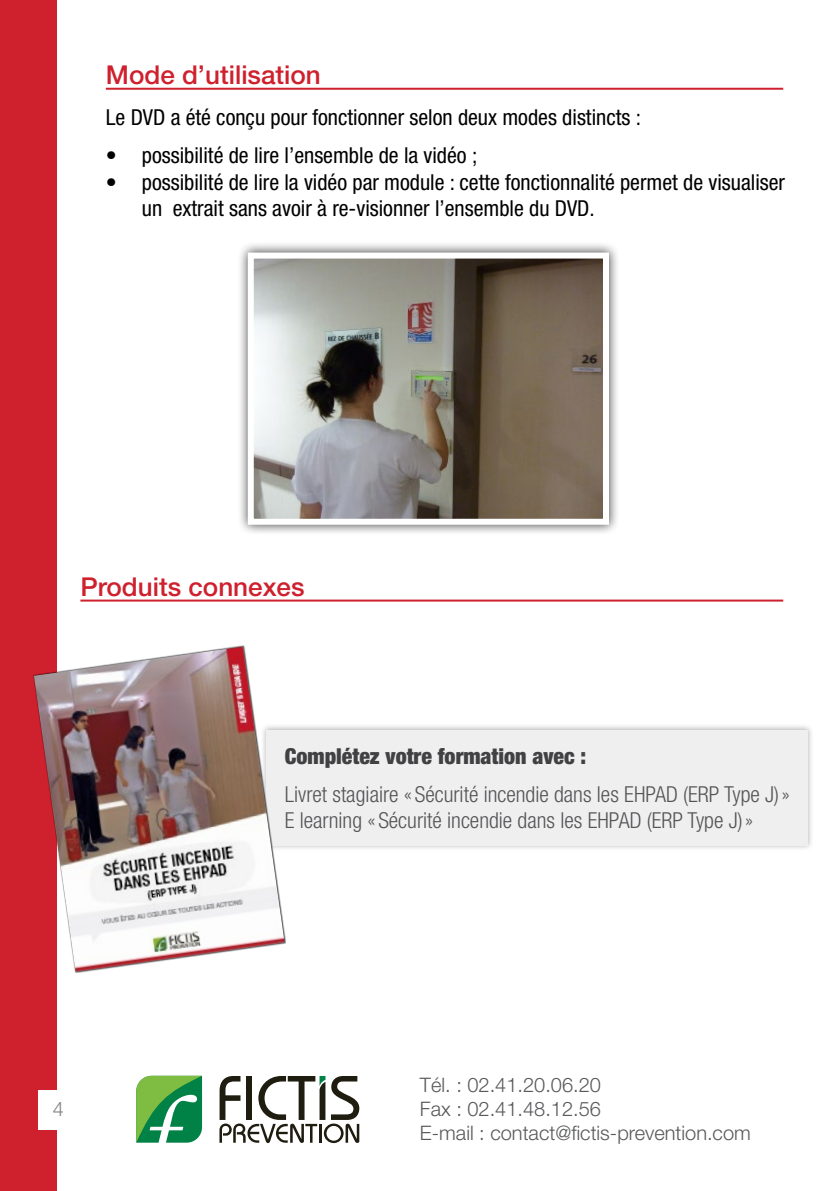
<style>
.page{position:relative;width:840px;height:1191px;background:#fff}
.page>*{position:absolute;margin:0;border:0;box-sizing:border-box;transform-origin:0 0}
.t1{font:500 26px "Helvetica Neue";color:#cf202d}
.t2{font:condensed 22px/26.4px "Helvetica Neue";color:#000}
.t3{font:300 condensed 22px/26.4px "Helvetica Neue";color:#545456}
.t4{font:900 condensed 22px "Helvetica Neue";color:#414042}
.t5{font:300 20px/24px "Helvetica Neue";color:#58595b}
.t6{font:300 20px "Helvetica Neue";color:#808285}
</style>
<div class="page">
<div style="left:0;top:0;width:57px;height:1191px;background:#cf202d"></div>
<div style="left:38px;top:1089px;width:37px;height:40px;background:#fff"></div>
<hr style="left:106px;top:88px;width:676px;height:2px;background:#cf202d">
<hr style="left:80px;top:599px;width:702px;height:2px;background:#cf202d">
<div style="left:260px;top:723px;width:553px;height:128px;background:#000;opacity:.3"></div>
<div style="left:266px;top:729px;width:541px;height:116px;background:#efeff0"></div>
<svg style="left:136px;top:1075px;width:66px;height:67px;background:#4ea65d"></svg>
<svg style="left:219px;top:1076px;width:140px;height:67px"></svg>
<div style="left:236px;top:241px;width:383px;height:294px;background:#000;opacity:.75"></div>
<img style="left:255px;top:259px;width:346px;height:259px">
<div style="left:248px;top:252px;width:360px;height:273px;border:6px solid #fff"></div>
<img style="left:34px;top:646px;width:250px;height:326px">
<p class="t1" style="left:106px;top:59px;width:216px">Mode d’utilisation</p>
<p class="t2" style="left:106px;top:104px;width:536px">Le DVD a été conçu pour fonctionner selon deux modes distincts :</p>
<p class="t2" style="left:106px;top:142px;width:373px">• possibilité de lire l’ensemble de la vidéo ;</p>
<p class="t2" style="left:142px;top:168px;width:644px;text-indent:-36px">• possibilité de lire la vidéo par module : cette fonctionnalité permet de visualiser un extrait sans avoir à re-visionner l’ensemble du DVD.</p>
<p class="t1" style="left:80px;top:571px;width:225px">Produits connexes</p>
<p class="t4" style="left:284px;top:742px;width:303px">Complétez votre formation avec :</p>
<p class="t3" style="left:284px;top:780px;width:506px">Livret stagiaire « Sécurité incendie dans les EHPAD (ERP Type J)»<br>E learning « Sécurité incendie dans les EHPAD (ERP Type J)»</p>
<p class="t6" style="left:53px;top:1096px;width:13px">4</p>
<p class="t5" style="left:420px;top:1072px;width:332px">Tél. : 02.41.20.06.20<br>Fax : 02.41.48.12.56<br>E-mail : contact@fictis-prevention.com</p>
</div>
